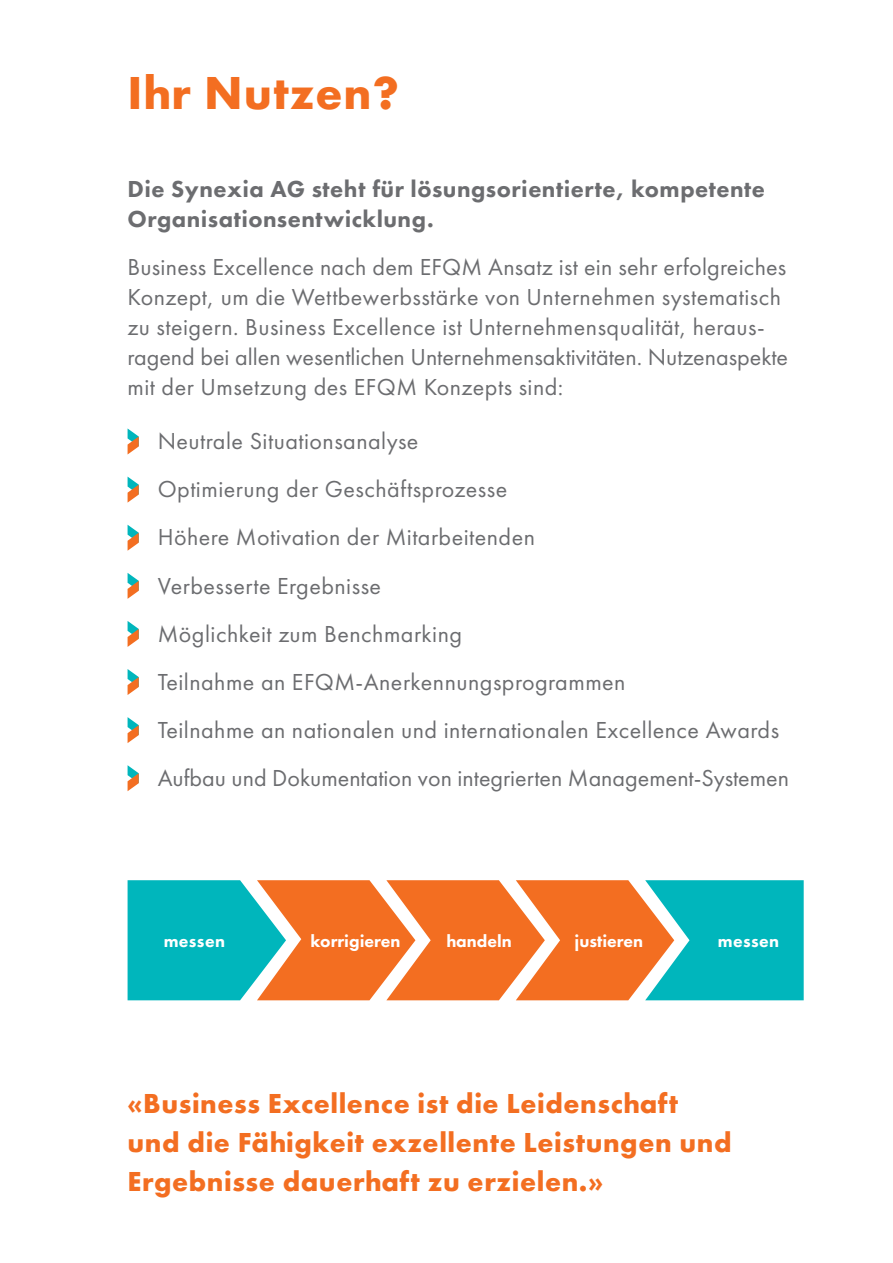
<style>
.page{position:relative;width:893px;height:1263px;background:#fff}
.page>*{position:absolute;margin:0;border:0;box-sizing:border-box;transform-origin:0 0}
.t1{font:700 48px "Futura PT";letter-spacing:.02em;color:#f36e21}
.t2{font:700 28.5px/39px "Futura PT";letter-spacing:.02em;color:#f36e21}
.t3{font:24px/48.2px "Futura PT";letter-spacing:.02em;color:#6c6d70}
.t4{font:800 24px/30px "Futura PT";letter-spacing:.02em;color:#6c6d70}
.t5{font:800 17.7px "Futura PT";color:#fff}
</style>
<div class="page">
<svg style="left:128px;top:429px;width:11px;height:25px"></svg>
<svg style="left:128px;top:477px;width:11px;height:26px"></svg>
<svg style="left:128px;top:525px;width:11px;height:26px"></svg>
<svg style="left:128px;top:573px;width:11px;height:26px"></svg>
<svg style="left:128px;top:621px;width:11px;height:26px"></svg>
<svg style="left:128px;top:669px;width:11px;height:26px"></svg>
<svg style="left:128px;top:717px;width:11px;height:26px"></svg>
<svg style="left:128px;top:765px;width:11px;height:26px"></svg>
<svg style="left:128px;top:880px;width:676px;height:120px;background:#929874"></svg>
<h1 class="t1" style="left:128px;top:62px;width:273px">Ihr Nutzen?</h1>
<p class="t4" style="left:128px;top:174px;width:639px">Die Synexia AG steht für lösungsorientierte, kompetente<br>Organisationsentwicklung.</p>
<p class="t3" style="left:128px;top:252px;width:662px;line-height:30px">Business Excellence nach dem EFQM Ansatz ist ein sehr erfolgreiches Konzept, um die Wettbewerbsstärke von Unternehmen systematisch zu steigern. Business Excellence ist Unternehmensqualität, heraus&shy;ragend bei allen wesentlichen Unternehmensaktivitäten. Nutzenaspekte mit der Umsetzung des EFQM Konzepts sind:</p>
<p class="t3" style="left:158px;top:417px;width:633px">Neutrale Situationsanalyse<br>Optimierung der Geschäftsprozesse<br>Höhere Motivation der Mitarbeitenden<br>Verbesserte Ergebnisse<br>Möglichkeit zum Benchmarking<br>Teilnahme an EFQM-Anerkennungsprogrammen<br>Teilnahme an nationalen und internationalen Excellence Awards Aufbau und Dokumentation von integrierten Management-Systemen</p>
<p class="t5" style="left:164px;top:930px;width:63px">messen</p>
<p class="t5" style="left:310px;top:930px;width:91px">korrigieren</p>
<p class="t5" style="left:446px;top:930px;width:67px">handeln</p>
<p class="t5" style="left:574px;top:930px;width:70px">justieren</p>
<p class="t5" style="left:718px;top:930px;width:63px">messen</p>
<p class="t2" style="left:128px;top:1083px;width:606px">«Business Excellence ist die Leidenschaft und die Fähigkeit exzellente Leistungen und<br>Ergebnisse dauerhaft zu erzielen.»</p>
</div>
